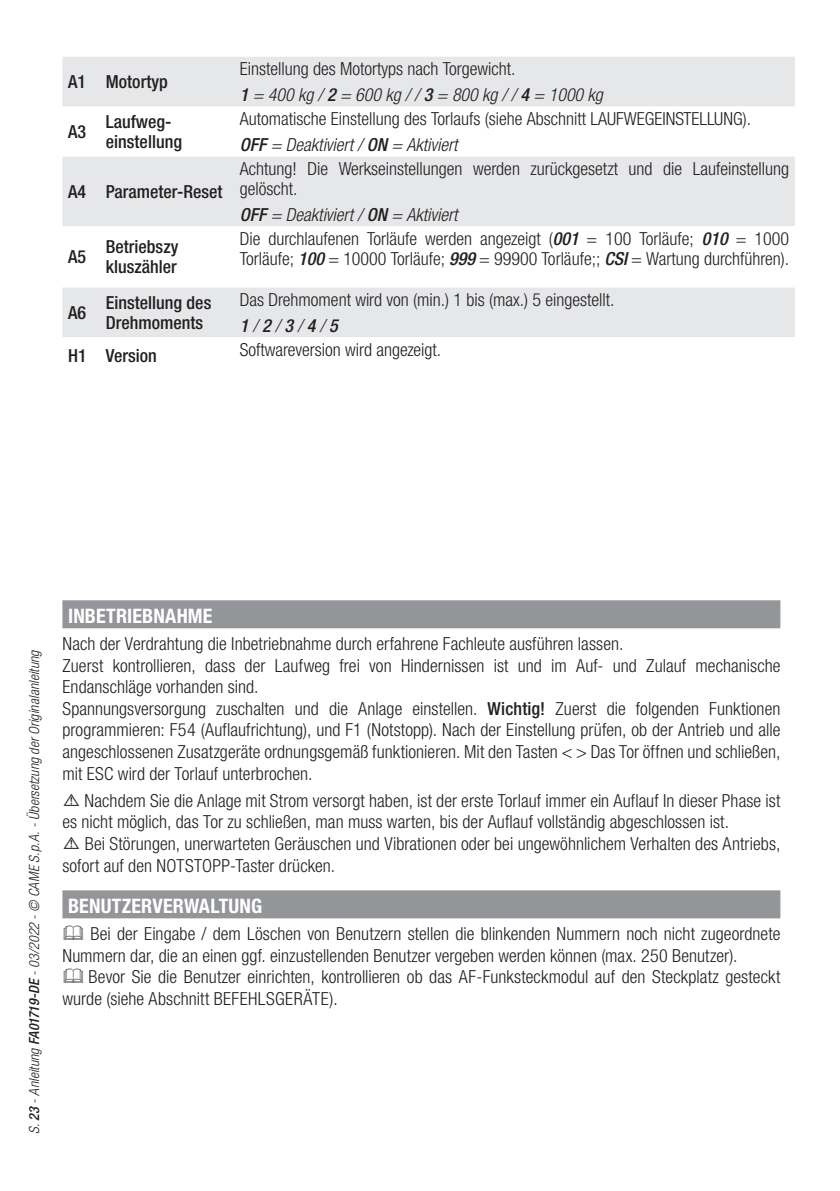
<style>
.page{position:relative;width:840px;height:1191px;background:#fff}
.page>*{position:absolute;margin:0;border:0;box-sizing:border-box;transform-origin:0 0}
.Lingua_su_grigio{font:700 condensed 20px "Helvetica Neue LTW1 G";letter-spacing:.005em;color:#fff}
.Testo_BASE{font:300 condensed 18px/21.6px "Helvetica Neue LTW1 G";color:#231f20}
.Grassetto{font:500 condensed 18px/20px "Helvetica Neue LTW1 G";color:#231f20}
.Testo_BASE-2{font:italic 300 condensed 18px "Helvetica Neue LTW1 G";color:#231f20}
.Testo_BASE-3{font:italic 500 condensed 18px "Helvetica Neue LTW1 G";color:#231f20}
.t1{font:italic 300 condensed 14px "Helvetica Neue LTW1 G";color:#231f20}
.s1{font-weight:500}
.s2{font-weight:500;font-style:italic}
.s3{font-weight:300}
.s4{font-family:"Koz Go Pr 6 N";font-weight:400;font-stretch:normal}
</style>
<div class="page">
<div style="left:62px;top:600px;width:718px;height:28px;background:#939598"></div>
<div style="left:62px;top:890px;width:718px;height:28px;background:#939598"></div>
<div style="left:62px;top:57px;width:732px;height:49px;background:#e6e7e9"></div>
<svg style="left:62px;top:157px;width:732px;height:180px;fill:#e6e7e9"></svg>
<p class="Grassetto" style="left:68px;top:72px;width:19px">A1</p>
<p class="Grassetto" style="left:106px;top:72px;width:63px">Motortyp</p>
<p class="Grassetto" style="left:68px;top:122px;width:19px">A3</p>
<p class="Grassetto" style="left:106px;top:112px;width:67px">Laufweg-</p>
<p class="Grassetto" style="left:106px;top:132px;width:77px">einstellung</p>
<p class="Grassetto" style="left:68px;top:181px;width:19px">A4</p>
<p class="Grassetto" style="left:106px;top:181px;width:118px">Parameter-Reset</p>
<p class="Grassetto" style="left:68px;top:247px;width:19px">A5</p>
<p class="Grassetto" style="left:106px;top:237px;width:74px">Betriebszy</p>
<p class="Grassetto" style="left:106px;top:257px;width:72px">kluszähler</p>
<p class="Testo_BASE" style="left:240px;top:58px;width:277px">Einstellung des Motortyps nach Torgewicht.</p>
<p class="Testo_BASE-2" style="left:240px;top:84px;width:364px"><span class="s1">1</span> = 400 kg / <span class="s1">2</span> = 600 kg / / <span class="s1">3</span> = 800 kg / / <span class="s1">4</span> = 1000 kg</p>
<p class="Testo_BASE" style="left:240px;top:108px;width:512px">Automatische Einstellung des Torlaufs (siehe Abschnitt LAUFWEGEINSTELLUNG).</p>
<p class="Testo_BASE-2" style="left:240px;top:134px;width:219px"><span class="s1">OFF</span> = Deaktiviert / <span class="s1">ON</span> = Aktiviert</p>
<p class="Testo_BASE" style="left:240px;top:159px;width:550px;line-height:20px">Achtung! Die Werkseinstellungen werden zurückgesetzt und die Laufeinstellung gelöscht.</p>
<p class="Testo_BASE-2" style="left:240px;top:204px;width:219px"><span class="s1">OFF</span> = Deaktiviert / <span class="s1">ON</span> = Aktiviert</p>
<p class="Testo_BASE" style="left:240px;top:229px;width:550px;line-height:20px">Die durchlaufenen Torläufe werden angezeigt (<span class="s2">001</span> = 100 Torläufe; <span class="s2">010</span> = 1000<br>Torläufe; <span class="s2">100</span> = 10000 Torläufe; <span class="s2">999</span> = 99900 Torläufe;; <span class="s2">CSI</span> = Wartung durchführen).</p>
<p class="Grassetto" style="left:68px;top:302px;width:19px">A6</p>
<p class="Grassetto" style="left:106px;top:292px;width:107px">Einstellung des<br>Drehmoments</p>
<p class="Testo_BASE" style="left:240px;top:289px;width:376px">Das Drehmoment wird von (min.) 1 bis (max.) 5 eingestellt.</p>
<p class="Testo_BASE-3" style="left:240px;top:314px;width:99px">1 <span class="s3">/</span> 2 <span class="s3">/</span> 3 <span class="s3">/</span> 4 <span class="s3">/</span> 5</p>
<p class="Grassetto" style="left:68px;top:346px;width:20px">H1</p>
<p class="Grassetto" style="left:106px;top:346px;width:52px">Version</p>
<p class="Testo_BASE" style="left:240px;top:339px;width:203px">Softwareversion wird angezeigt.</p>
<p class="t1" style="left:26px;top:1134px;width:486px;rotate:-90deg">S. <span class="s1">23</span> - Anleitung <span class="s1">FA01719-DE</span> - 03/2022 - © CAME S.p.A. - Übersetzung der Originalanleitung</p>
<p class="Lingua_su_grigio" style="left:68px;top:604px;width:146px">INBETRIEBNAHME</p>
<p class="Testo_BASE" style="left:62px;top:633px;width:562px">Nach der Verdrahtung die Inbetriebnahme durch erfahrene Fachleute ausführen lassen.</p>
<p class="Testo_BASE" style="left:62px;top:654px;width:719px">Zuerst kontrollieren, dass der Laufweg frei von Hindernissen ist und im Auf- und Zulauf mechanische<br>Endanschläge vorhanden sind.</p>
<p class="Testo_BASE" style="left:62px;top:697px;width:719px;text-align:justify">Spannungsversorgung zuschalten und die Anlage einstellen. <span class="s1">Wichtig!</span> Zuerst die folgenden Funktionen programmieren: F54 (Auflaufrichtung), und F1 (Notstopp). Nach der Einstellung prüfen, ob der Antrieb und alle angeschlossenen Zusatzgeräte ordnungsgemäß funktionieren. Mit den Tasten &lt; &gt; Das Tor öffnen und schließen, mit ESC wird der Torlauf unterbrochen.</p>
<p class="Testo_BASE" style="left:62px;top:790px;width:719px"><span class="s4">⚠</span> Nachdem Sie die Anlage mit Strom versorgt haben, ist der erste Torlauf immer ein Auflauf In dieser Phase ist es nicht möglich, das Tor zu schließen, man muss warten, bis der Auflauf vollständig abgeschlossen ist.</p>
<p class="Testo_BASE" style="left:62px;top:833px;width:719px"><span class="s4">⚠</span> Bei Störungen, unerwarteten Geräuschen und Vibrationen oder bei ungewöhnlichem Verhalten des Antriebs, sofort auf den NOTSTOPP-Taster drücken.</p>
<p class="Lingua_su_grigio" style="left:68px;top:894px;width:196px">BENUTZERVERWALTUNG</p>
<p class="Testo_BASE" style="left:62px;top:923px;width:719px;text-indent:28px">Bei der Eingabe / dem Löschen von Benutzern stellen die blinkenden Nummern noch nicht zugeordnete<br>Nummern dar, die an einen ggf. einzustellenden Benutzer vergeben werden können (max. 250 Benutzer).</p>
<p class="Testo_BASE" style="left:62px;top:966px;width:719px;text-indent:26px">Bevor Sie die Benutzer einrichten, kontrollieren ob das AF-Funksteckmodul auf den Steckplatz gesteckt wurde (siehe Abschnitt BEFEHLSGERÄTE).</p>
</div>
